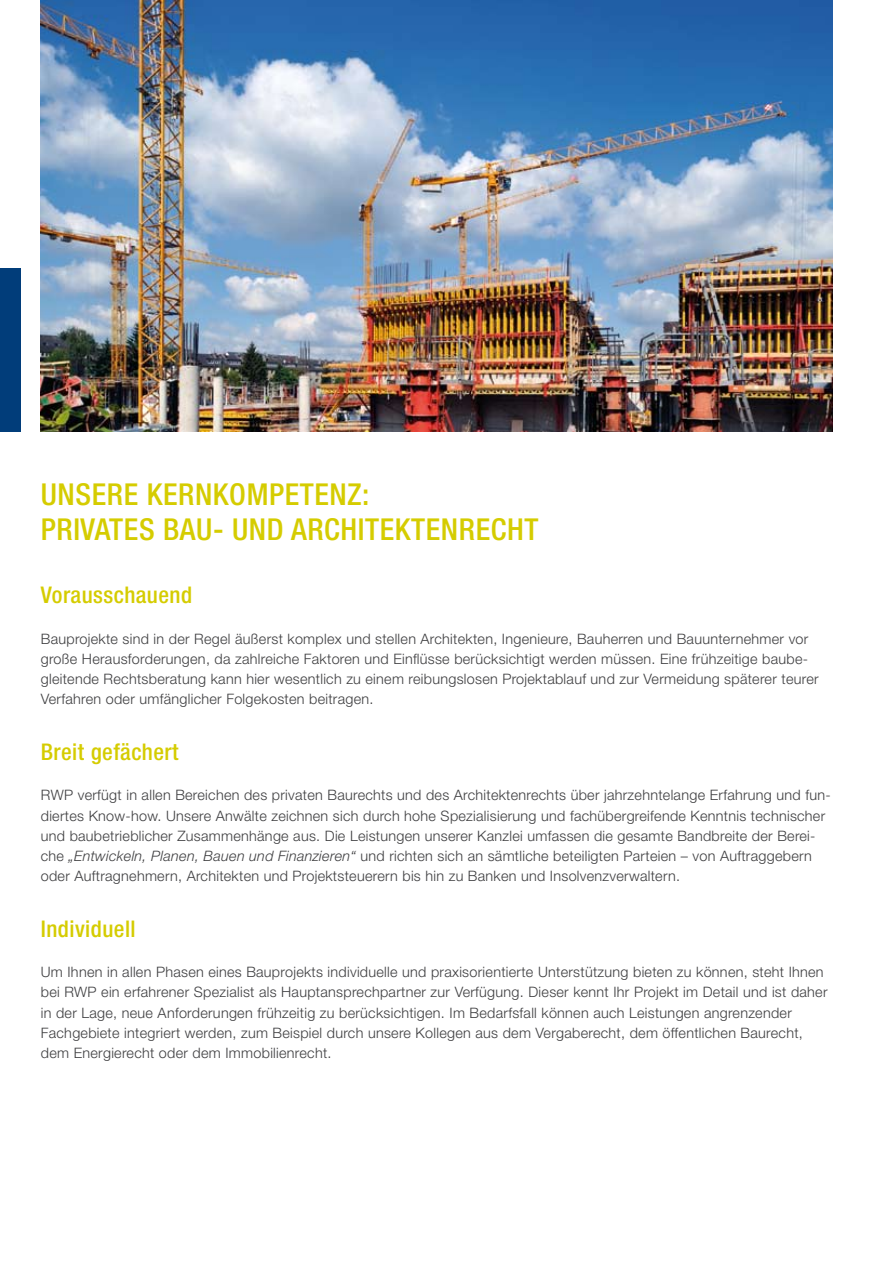
<style>
.page{position:relative;width:893px;height:1263px;background:#fff}
.page>*{position:absolute;margin:0;border:0;box-sizing:border-box;transform-origin:0 0}
.t1{font:500 condensed 30.15px/34.5px "Helvetica Neue LT Pro";letter-spacing:.02em;color:#d5cc00}
.t2{font:500 condensed 22.95px "Helvetica Neue LT Pro";letter-spacing:.02em;color:#d5cc00}
.t3{font:300 14.4px/20.1px "Helvetica Neue LT Pro";letter-spacing:.02em;color:#3e3e40}
.s1{font-style:italic}
</style>
<div class="page">
<img style="left:41px;top:0;width:791px;height:431px">
<div style="left:0;top:268px;width:20px;height:163px;background:#013d7a"></div>
<h1 class="t1" style="left:41px;top:477px;width:499px">UNSERE KERNKOMPETENZ:<br>PRIVATES BAU- UND ARCHITEKTENRECHT</h1>
<h2 class="t2" style="left:41px;top:581px;width:153px">VORAUSSCHAUEND</h2>
<p class="t3" style="left:41px;top:628px;width:779px">Bauprojekte sind in der Regel äußerst komplex und stellen Architekten, Ingenieure, Bauherren und Bauunternehmer vor große Herausforderungen, da zahlreiche Faktoren und Einflüsse berücksichtigt werden müssen. Eine frühzeitige baube&shy;gleitende Rechtsberatung kann hier wesentlich zu einem reibungslosen Projektablauf und zur Vermeidung späterer teurer Verfahren oder umfänglicher Folgekosten beitragen.</p>
<h2 class="t2" style="left:41px;top:738px;width:139px">BREIT GEFÄCHERT</h2>
<p class="t3" style="left:41px;top:785px;width:791px">RWP verfügt in allen Bereichen des privaten Baurechts und des Architektenrechts über jahrzehntelange Erfahrung und fun&shy;diertes Know-how. Unsere Anwälte zeichnen sich durch hohe Spezialisierung und fachübergreifende Kenntnis technischer und baubetrieblicher Zusammenhänge aus. Die Leistungen unserer Kanzlei umfassen die gesamte Bandbreite der Berei&shy;che <span class="s1">„Entwickeln, Planen, Bauen und Finanzieren“</span> und richten sich an sämtliche beteiligten Parteien – von Auftraggebern oder Auftragnehmern, Architekten und Projektsteuerern bis hin zu Banken und Insolvenzverwaltern.</p>
<h2 class="t2" style="left:41px;top:915px;width:96px">INDIVIDUELL</h2>
<p class="t3" style="left:41px;top:962px;width:788px">Um Ihnen in allen Phasen eines Bauprojekts individuelle und praxisorientierte Unterstützung bieten zu können, steht Ihnen bei RWP ein erfahrener Spezialist als Hauptansprechpartner zur Verfügung. Dieser kennt Ihr Projekt im Detail und ist daher in der Lage, neue Anforderungen frühzeitig zu berücksichtigen. Im Bedarfsfall können auch Leistungen angrenzender Fachgebiete integriert werden, zum Beispiel durch unsere Kollegen aus dem Vergaberecht, dem öffentlichen Baurecht, dem Energierecht oder dem Immobilienrecht.</p>
</div>
